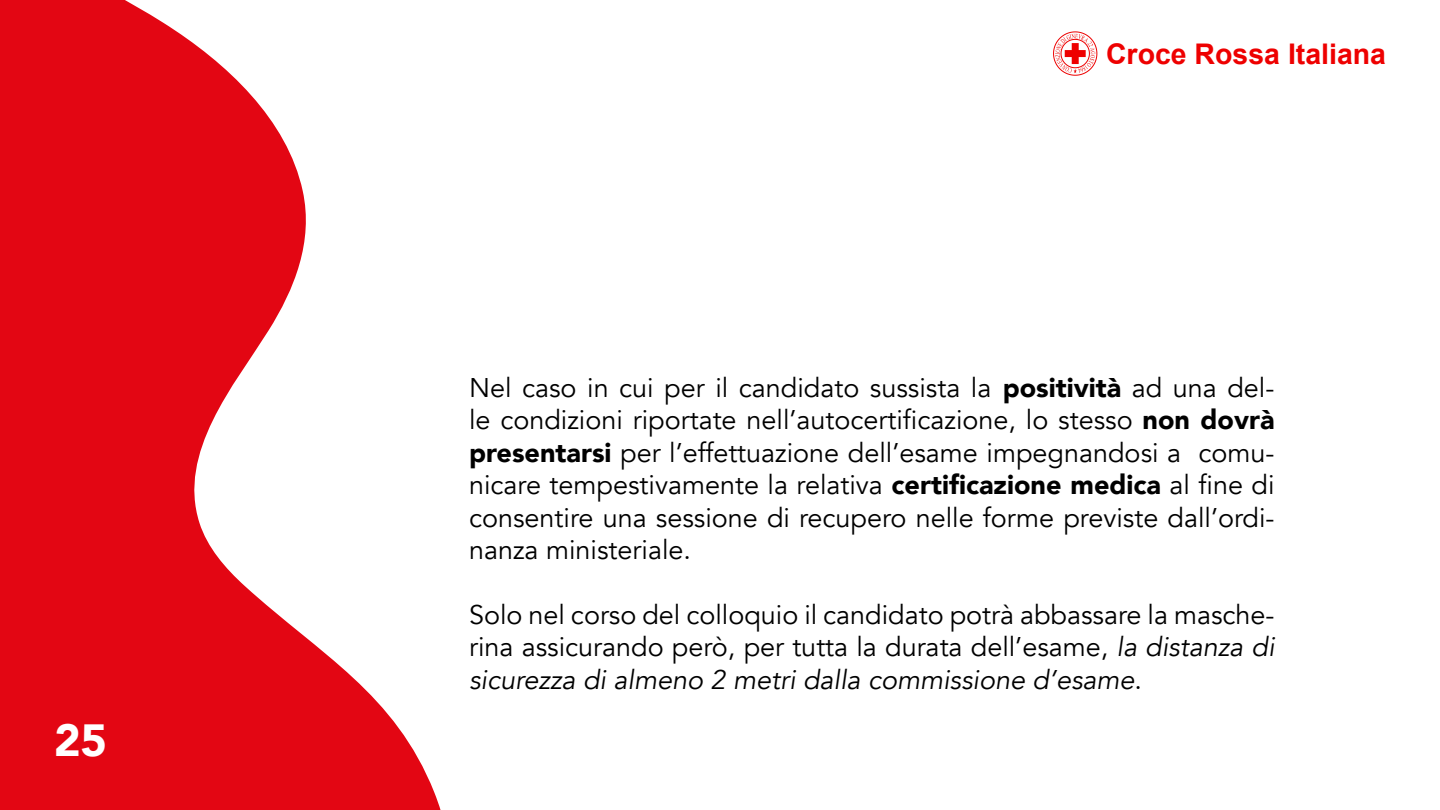
<style>
.page{position:relative;width:1440px;height:810px;background:#fff}
.page>*{position:absolute;margin:0;border:0;box-sizing:border-box;transform-origin:0 0}
.t1{font:900 45px "Avenir";color:#fff}
.t2{font:700 28.5px "Arial";color:#e00}
.t3{font:27px/32.4px "Avenir";color:#000;text-align:justify}
.s1{font-weight:900}
.s2{font-style:italic}
</style>
<div class="page">
<svg style="left:0;top:0;width:441px;height:810px;fill:#e30613"></svg>
<svg style="left:1053px;top:31px;width:44px;height:45px"></svg>
<h1 class="t1" style="left:54px;top:702px;width:55px">25</h1>
<p class="t2" style="left:1106px;top:35px;width:282px">Croce Rossa Italiana</p>
<p class="t3" style="left:469px;top:372px;width:807px">Nel caso in cui per il candidato sussista la <span class="s1">positività</span> ad una del&shy;le condizioni riportate nell’autocertificazione, lo stesso <span class="s1">non dovrà presentarsi</span> per l’effettuazione dell’esame impegnandosi a comu&shy;nicare tempestivamente la relativa <span class="s1">certificazione medica</span> al fine di consentire una sessione di recupero nelle forme previste dall’ordi&shy;nanza ministeriale.</p>
<p class="t3" style="left:469px;top:599px;width:807px">Solo nel corso del colloquio il candidato potrà abbassare la masche&shy;rina assicurando però, per tutta la durata dell’esame, <span class="s2">la distanza di sicurezza di almeno 2 metri dalla commissione d’esame</span>.</p>
</div>
